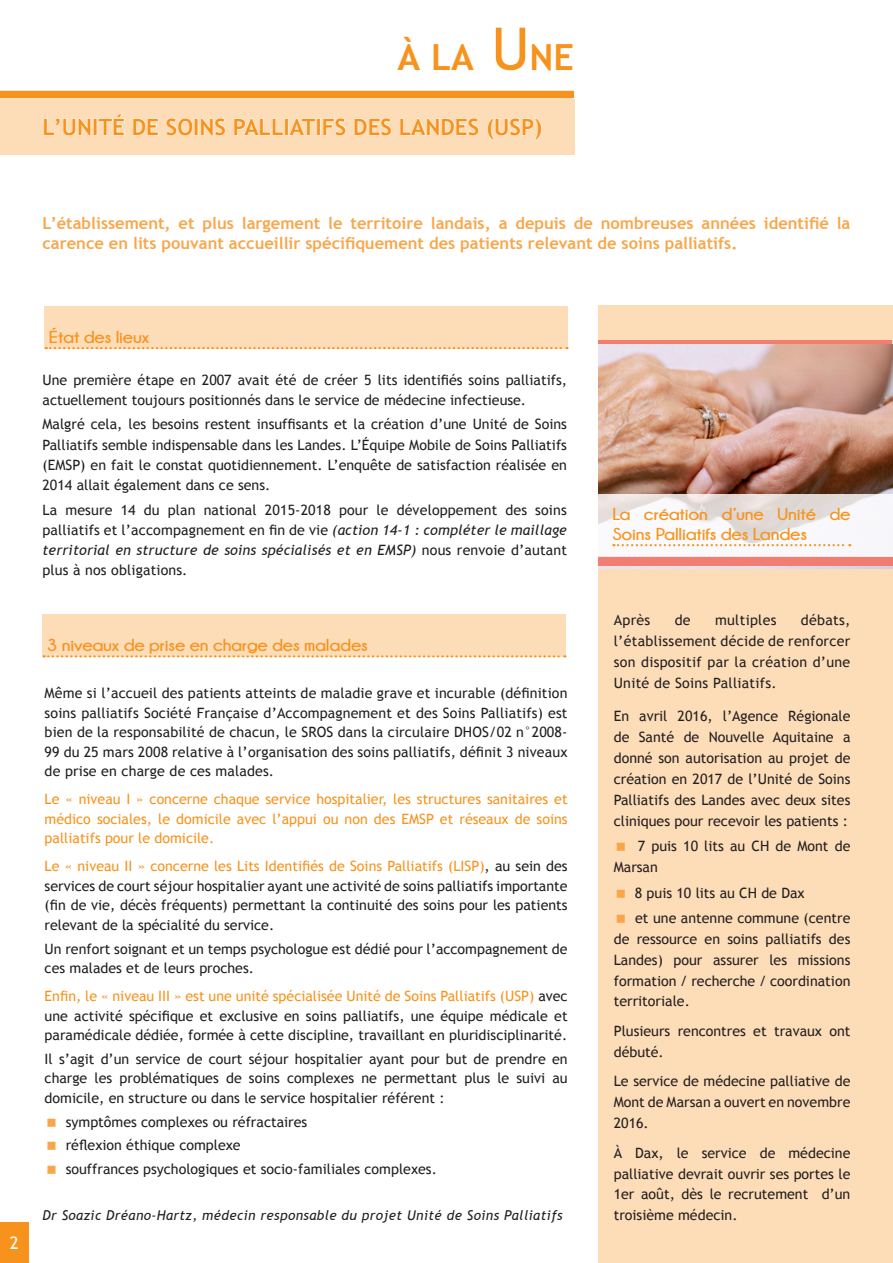
<style>
.page{position:relative;width:893px;height:1263px;background:#fff}
.page>*{position:absolute;margin:0;border:0;box-sizing:border-box;transform-origin:0 0}
.t1{font:700 36px "Trebuchet MS";color:#f7931d}
.t2{font:700 22.5px "Trebuchet MS";color:#f7931d}
.t3{font:700 17.25px/19.5px "Champagne&Limousines";letter-spacing:-.01em;color:#f7931d;scale:1.1 1}
.t4{font:17.25px "Trebuchet MS";color:#fff}
.t5{font:700 16.5px/19.8px "Trebuchet MS";color:#f9a64a}
.t6{font:14.25px/21px "Trebuchet MS";color:#231f20;text-align:justify}
.t7{font:14.25px/19.5px "Trebuchet MS";color:#f7931d;text-align:justify}
.t8{font:14.25px "Trebuchet MS";letter-spacing:.02em;color:#231f20}
.t9{font:italic 13.5px "Trebuchet MS";letter-spacing:.03em;color:#231f20}
.s1{font-weight:400;font-size:58.5px}
.s2{font-style:italic}
.s3{color:#f7931d}
</style>
<div class="page">
<div style="left:0;top:91px;width:574px;height:7px;background:#f7931d"></div>
<div style="left:0;top:99px;width:574px;height:55px;background:#fddcb8"></div>
<svg style="left:43px;top:117px;width:48px;height:19px"></svg>
<div style="left:94px;top:119px;width:3px;height:16px;border:1px solid #fff"></div>
<svg style="left:98px;top:113px;width:27px;height:23px"></svg>
<svg style="left:133px;top:118px;width:26px;height:18px"></svg>
<svg style="left:166px;top:118px;width:27px;height:18px"></svg>
<div style="left:195px;top:119px;width:3px;height:16px;border:1px solid #fff"></div>
<svg style="left:200px;top:118px;width:26px;height:18px"></svg>
<svg style="left:234px;top:118px;width:82px;height:18px"></svg>
<div style="left:317px;top:119px;width:3px;height:16px;border:1px solid #fff"></div>
<svg style="left:323px;top:118px;width:23px;height:18px"></svg>
<svg style="left:354px;top:118px;width:38px;height:18px"></svg>
<svg style="left:400px;top:118px;width:79px;height:18px"></svg>
<svg style="left:487px;top:118px;width:55px;height:23px"></svg>
<div style="left:599px;top:306px;width:294px;height:957px;background:#fddcb8"></div>
<div style="left:0;top:1223px;width:28px;height:40px;background:#f7931d"></div>
<hr style="left:598px;top:340px;width:294px;height:4px;background:#f27e6d">
<img style="left:599px;top:344px;width:294px;height:224px">
<div style="left:598px;top:556px;width:295px;height:10px;background:#f07e72"></div>
<svg style="left:598px;top:494px;width:295px;height:63px;background:#f1eded"></svg>
<div style="left:43px;top:614px;width:523px;height:43px;background:#fddcb8"></div>
<svg style="left:44px;top:655px;width:521px;height:2px"></svg>
<div style="left:45px;top:306px;width:523px;height:42px;background:#fddcb8"></div>
<svg style="left:46px;top:347px;width:522px;height:2px"></svg>
<svg style="left:613px;top:544px;width:237px;height:2px"></svg>
<h1 class="t1" style="left:398px;top:34px;width:178px">À LA <span class="s1">U</span>NE</h1>
<h2 class="t2" style="left:43px;top:113px;width:204px">L’Unité de Soins Pall</h2>
<h2 class="t2" style="left:283px;top:113px;width:261px">iatifs des Lan des (USP)</h2>
<p class="t5" style="left:43px;top:213px;width:809px">L’établissement, et plus largement le territoire landais, a depuis de nombreuses années identifié la carence en lits pouvant accueillir spécifiquement des patients relevant de soins palliatifs.</p>
<p class="t4" style="left:10px;top:1233px;width:11px">2</p>
<p class="t3" style="left:49px;top:327px;width:93px">État des lieux</p>
<p class="t6" style="left:43px;top:370px;width:526px;line-height:20.2px">Une première étape en 2007 avait été de créer 5 lits identifiés soins palliatifs, actuellement toujours positionnés dans le service de médecine infectieuse.</p>
<p class="t6" style="left:43px;top:414px;width:526px;line-height:20.2px">Malgré cela, les besoins restent insuffisants et la création d’une Unité de Soins Palliatifs semble indispensable dans les landes. L’Équipe Mobile de Soins Palliatifs (EMSP) en fait le constat quotidiennement. l’enquête de satisfaction réalisée en 2014 allait également dans ce sens.</p>
<p class="t6" style="left:43px;top:500px;width:526px;line-height:20.2px">La mesure 14 du plan national 2015-2018 pour le développement des soins palliatifs et l’accompagnement en fin de vie <span class="s2">(action 14-1 : compléter le maillage territorial en structure de soins spécialisés et en EMSP)</span> nous renvoie d’autant plus à nos obligations.</p>
<p class="t3" style="left:47px;top:635px;width:293px">3 niveaux de prise en charge des malades</p>
<p class="t6" style="left:45px;top:684px;width:524px;line-height:19.5px">Même si l’accueil des patients atteints de maladie grave et incurable (définition soins palliatifs Société Française d’Accompagnement et des Soins Palliatifs) est bien de la responsabilité de chacun, le SROS dans la circulaire DHOS/02 n°2008- 99 du 25 mars 2008 relative à l’organisation des soins palliatifs, définit 3 niveaux de prise en charge de ces malades.</p>
<p class="t7" style="left:45px;top:790px;width:525px">Le « niveau I » concerne chaque service hospitalier, les structures sanitaires et médico sociales, le domicile avec l’appui ou non des EMSP et réseaux de soins palliatifs pour le domicile.</p>
<p class="t6" style="left:45px;top:857px;width:524px;line-height:19.5px"><span class="s3">Le « niveau II » concerne les Lits Identifiés de Soins Palliatifs (LISP)</span>, au sein des services de court séjour hospitalier ayant une activité de soins palliatifs importante (fin de vie, décès fréquents) permettant la continuité des soins pour les patients relevant de la spécialité du service.</p>
<p class="t6" style="left:45px;top:939px;width:524px;line-height:19.5px">Un renfort soignant et un temps psychologue est dédié pour l’accompagnement de ces malades et de leurs proches.</p>
<p class="t6" style="left:45px;top:986px;width:524px;line-height:19.5px"><span class="s3">Enfin, le « niveau III » est une unité spécialisée Unité de Soins Palliatifs (USP)</span> avec une activité spécifique et exclusive en soins palliatifs, une équipe médicale et paramédicale dédiée, formée à cette discipline, travaillant en pluridisciplinarité.</p>
<p class="t6" style="left:45px;top:1049px;width:524px;line-height:19.5px">I l s’agit d’un service de court séjour hospitalier ayant pour but de prendre en charge les problématiques de soins complexes ne permettant plus le suivi au domicile, en structure ou dans le service hospitalier référent :</p>
<p class="t6" style="left:66px;top:1110px;width:373px;line-height:23.7px;text-align:left">symptômes complexes ou réfractaires<br>réflexion éthique complexe<br>souffrances psychologiques et socio-familiales complexes.</p>
<p class="t9" style="left:43px;top:1208px;width:522px">Dr Soazic Dréano-Hartz, médecin responsable du projet Unité de Soins Palliatifs</p>
<p class="t3" style="left:612px;top:504px;width:218px">La création d’une Unité de<br>Soins Palliatifs des Landes</p>
<p class="t6" style="left:614px;top:610px;width:38px">Après</p>
<p class="t6" style="left:675px;top:610px;width:17px">de</p>
<p class="t8" style="left:715px;top:611px;width:63px">multiples</p>
<p class="t6" style="left:614px;top:610px;width:238px;text-indent:187px">débats, l’établissement décide de renforcer son dispositif par la création d’une Unité de Soins Palliatifs.</p>
<p class="t6" style="left:614px;top:706px;width:238px">En avril 2016, l’Agence Régionale de Santé de Nouvelle Aquitaine a donné son autorisation au projet de création en 2017 de l’Unité de Soins Palliatifs des Landes avec deux sites cliniques pour recevoir les patients :</p>
<p class="t6" style="left:614px;top:836px;width:238px;text-indent:24px">7 puis 10 lits au CH de Mont de<br>Marsan</p>
<p class="t6" style="left:635px;top:880px;width:217px;line-height:25.2px">8 puis 10 lits au CH de Dax<br>et une antenne commune (centre</p>
<p class="t6" style="left:614px;top:928px;width:238px">de ressource en soins palliatifs des Landes) pour assurer les missions formation / recherche / coordination territoriale.</p>
<p class="t6" style="left:614px;top:1020px;width:238px">Plusieurs rencontres et travaux ont débuté.</p>
<p class="t6" style="left:614px;top:1071px;width:238px">Le service de médecine palliative de Mont de Marsan a ouvert en novembre 2016.</p>
<p class="t6" style="left:614px;top:1142px;width:238px">À Dax, le service de médecine palliative devrait ouvrir ses portes le 1er août, dès le recrutement d’un troisième médecin.</p>
</div>
